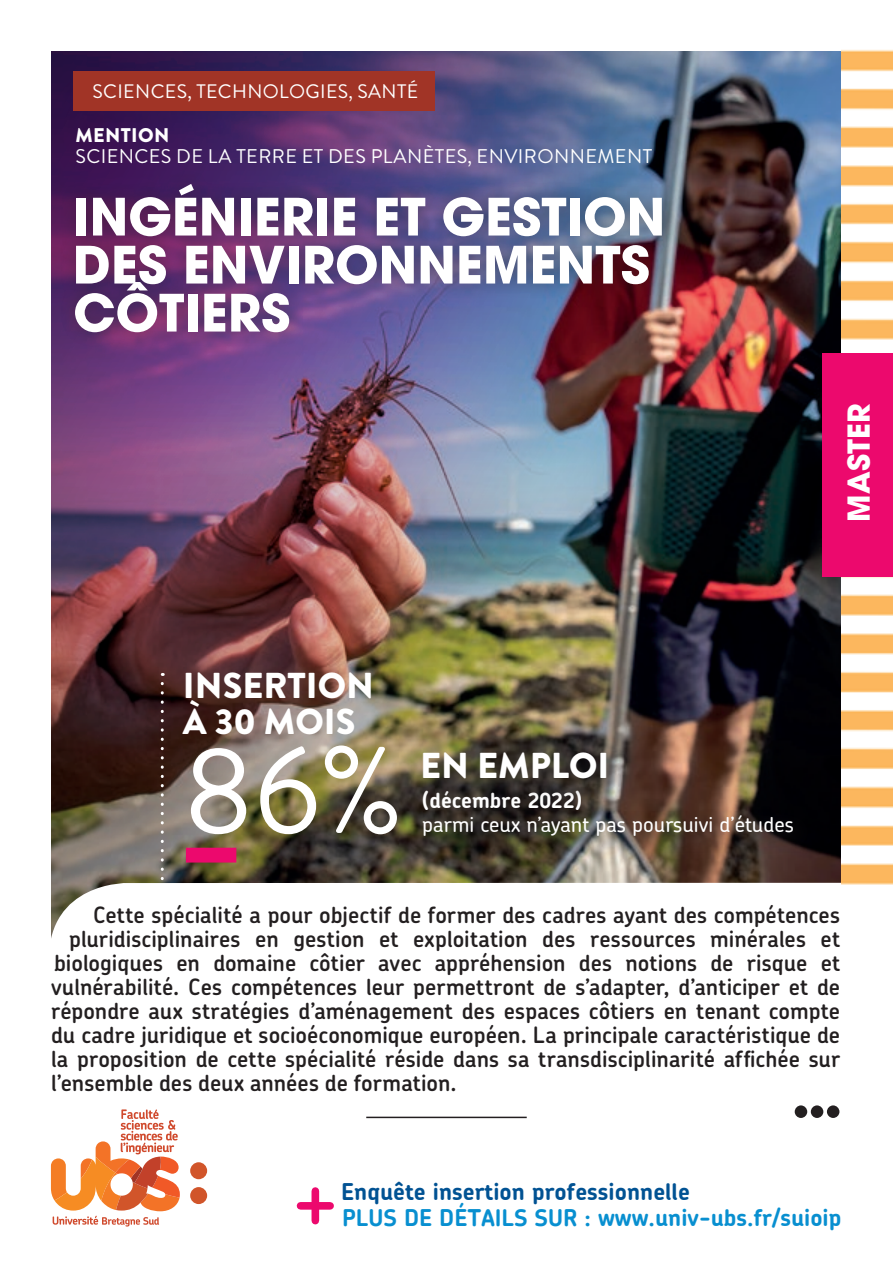
<style>
.page{position:relative;width:893px;height:1276px;background:#fff}
.page>*{position:absolute;margin:0;border:0;box-sizing:border-box;transform-origin:0 0}
.t1{font:123px "Brandon Grotesque";color:#fff}
.t2{font:900 66px "Brandon Grotesque";color:#231f20}
.t3{font:700 51px/48px "Avant Garde LT";color:#fff}
.t4{font:900 36px/36px "Brandon Grotesque";color:#fff}
.t5{font:700 30px "Avant Garde LT";color:#fff}
.t6{font:700 23.1px "Chevin";color:#088fd0}
.t7{font:700 23.1px "Chevin";color:#015293}
.t8{font:600 22.5px "Chevin Pro";color:#231f20}
.t9{font:500 21px "Chevin";color:#fff}
.t10{font:700 21px "Chevin";color:#fff}
.t11{font:19.8px "Brandon Grotesque";letter-spacing:.02em;color:#fff}
.t12{font:900 19.8px "Brandon Grotesque";letter-spacing:.02em;color:#fff}
.t13{font:19.5px "Brandon Grotesque";letter-spacing:.02em;color:#fff}
</style>
<div class="page">
<img style="left:52px;top:52px;width:789px;height:830px">
<svg style="left:50px;top:882px;width:792px;height:345px"></svg>
<div style="left:312px;top:1191px;width:7px;height:29px;background:#ec096d"></div>
<div style="left:301px;top:1202px;width:29px;height:7px;background:#ec096d"></div>
<div style="left:73px;top:71px;width:362px;height:40px;background:#a13426"></div>
<div style="left:190px;top:1162px;width:17px;height:17px;background:#d1552a;border-radius:50%"></div>
<div style="left:190px;top:1187px;width:17px;height:17px;background:#d1552a;border-radius:50%"></div>
<svg style="left:51px;top:1109px;width:129px;height:117px"></svg>
<img style="left:842px;top:50px;width:50px;height:290px">
<img style="left:842px;top:577px;width:50px;height:308px">
<div style="left:822px;top:353px;width:71px;height:224px;background:#ec096d"></div>
<hr style="left:366px;top:1116px;width:161px;height:2px;background:#231f20">
<svg style="left:161px;top:683px;width:3px;height:217px"></svg>
<div style="left:186px;top:847px;width:50px;height:15px;background:#ec096d"></div>
<img style="left:413px;top:781px;width:401px;height:75px">
<svg style="left:412px;top:741px;width:217px;height:59px;background:#464035"></svg>
<hr style="left:892px;top:0;width:1px;height:1276px;background:#939598">
<p class="t13" style="left:92px;top:78px;width:327px">SCIENCES, TECHNOLOGIES, SANTÉ</p>
<p class="t12" style="left:75px;top:121px;width:96px">MENTION</p>
<p class="t11" style="left:75px;top:142px;width:578px">SCIENCES DE LA TERRE ET DES PLANÈTES, ENVIRONNEMENT</p>
<h3 class="t3" style="left:73px;top:192px;width:594px">INGÉNIERIE ET GESTION<br>DES ENVIRONNEMENTS<br>CÔTIERS</h3>
<h3 class="t5" style="left:839px;top:521px;width:119px;rotate:-90deg">MASTER</h3>
<h3 class="t4" style="left:183px;top:668px;width:193px">INSERTION<br>À 30 MOIS</h3>
<h1 class="t1" style="left:183px;top:706px;width:222px">86%</h1>
<h3 class="t4" style="left:420px;top:748px;width:191px">EN EMPLOI</h3>
<p class="t10" style="left:422px;top:786px;width:161px">(décembre 2022)</p>
<p class="t9" style="left:422px;top:810px;width:373px">parmi ceux n’ayant pas poursuivi d’études</p>
<p class="t8" style="left:93px;top:899px;width:748px">Cette spécialité a pour objectif de former des cadres ayant des compétences</p>
<p class="t8" style="left:69px;top:923px;width:772px">pluridisciplinaires en gestion et exploitation des ressources minérales et</p>
<p class="t8" style="left:54px;top:947px;width:787px">biologiques en domaine côtier avec appréhension des notions de risque et</p>
<p class="t8" style="left:51px;top:972px;width:790px">vulnérabilité. Ces compétences leur permettront de s’adapter, d’anticiper et de</p>
<p class="t8" style="left:51px;top:996px;width:791px">répondre aux stratégies d’aménagement des espaces côtiers en tenant compte</p>
<p class="t8" style="left:51px;top:1020px;width:791px">du cadre juridique et socioéconomique européen. La principale caractéristique de</p>
<p class="t8" style="left:51px;top:1044px;width:790px">la proposition de cette spécialité réside dans sa transdisciplinarité affichée sur</p>
<p class="t8" style="left:51px;top:1068px;width:407px">l’ensemble des deux années de formation.</p>
<h2 class="t2" style="left:793px;top:1047px;width:50px">...</h2>
<p class="t7" style="left:341px;top:1176px;width:350px">Enquête insertion professionnelle</p>
<p class="t6" style="left:342px;top:1202px;width:501px">PLUS DE DÉTAILS SUR : www.univ-ubs.fr/suioip</p>
</div>
